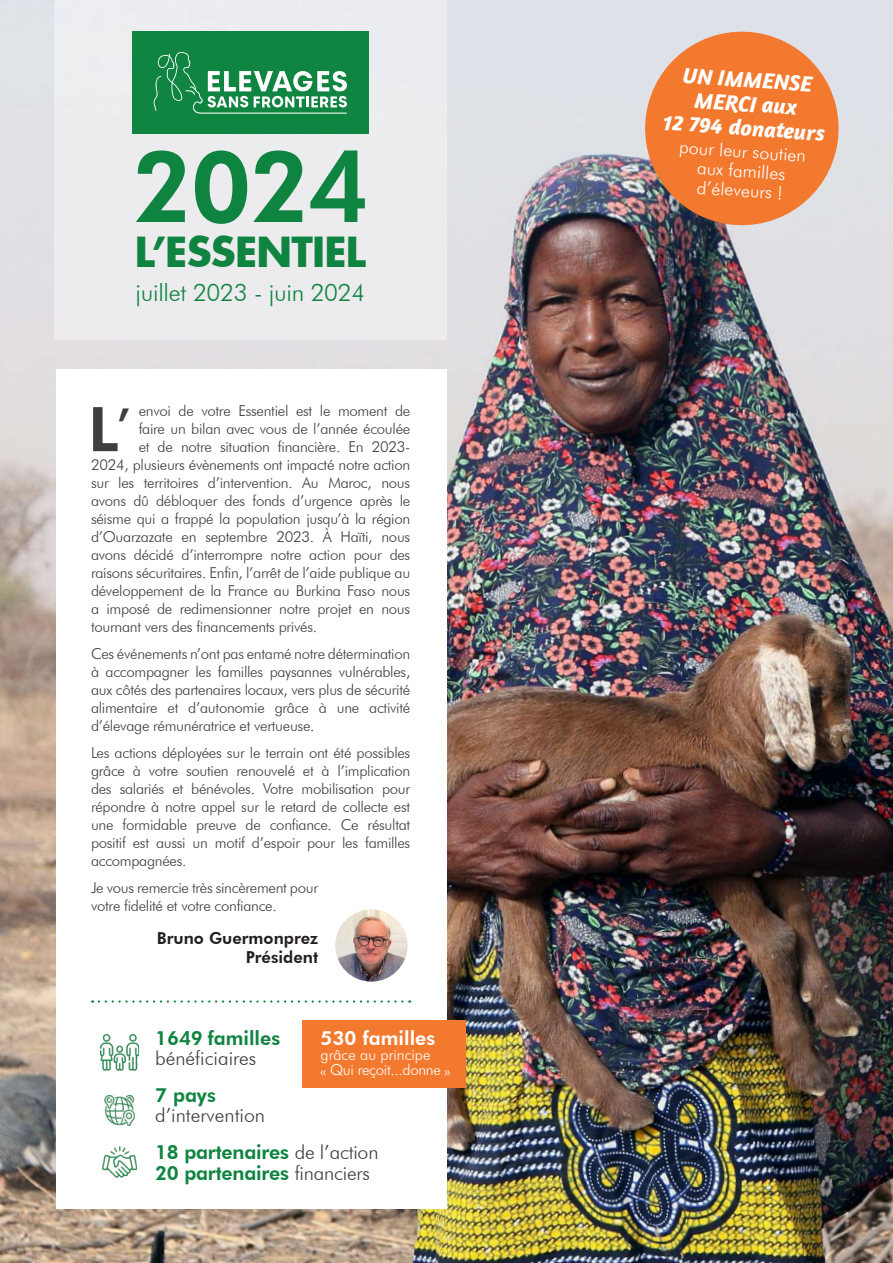
<style>
.page{position:relative;width:893px;height:1263px;background:#fff}
.page>*{position:absolute;margin:0;border:0;box-sizing:border-box;transform-origin:0 0}
.t1{font:800 99px "Futura BT";color:#0f8441}
.t2{font:800 61.65px "Futura BT";color:#3e3e3f}
.t3{font:700 40.5px "Futura";letter-spacing:-.02em;color:#0f8441}
.t4{font:300 24px "Futura BT";letter-spacing:-.01em;color:#0f8441}
.t5{font:italic 700 22.5px/24px "Amaranth";color:#fff;text-align:center}
.t6{font:300 19.5px/37.8px "Futura BT";color:#3e3e3f}
.t7{font:800 19.5px "Futura BT";color:#0f8441}
.t8{font:800 19.5px "Futura BT";color:#fff}
.t9{font:300 18px/19.5px "Futura BT";color:#fff;text-align:center}
.t10{font:800 16.5px/19.5px "Futura BT";color:#231f20;text-align:right}
.t11{font:300 15px/18px "Futura BT";letter-spacing:-.02em;color:#3e3e3f;text-align:justify}
.t12{font:300 15px/15px "Futura BT";color:#fff}
.s1{font-weight:800;color:#0f8441}
.s2{font-weight:300;color:#3e3e3f}
</style>
<div class="page">
<img style="left:0;top:0;width:893px;height:1263px">
<div style="left:54px;top:0;width:392px;height:339px;background:#ececef"></div>
<div style="left:132px;top:32px;width:237px;height:102px;background:#108441"></div>
<svg style="left:153px;top:52px;width:194px;height:62px"></svg>
<div style="left:56px;top:370px;width:390px;height:839px;background:#fff"></div>
<img style="left:335px;top:909px;width:72px;height:73px;border-radius:36px">
<img style="left:101px;top:1033px;width:38px;height:37px">
<img style="left:103px;top:1146px;width:34px;height:32px">
<img style="left:105px;top:1096px;width:30px;height:29px">
<div style="left:303px;top:1019px;width:163px;height:68px;background:#f3792e"></div>
<svg style="left:99px;top:1000px;width:311px;height:3px"></svg>
<svg style="left:638px;top:25px;width:207px;height:207px;background:#e3905f"></svg>
<h1 class="t1" style="left:132px;top:127px;width:238px">2024</h1>
<h3 class="t3" style="left:135px;top:224px;width:233px">L’ESSENTIEL</h3>
<h3 class="t4" style="left:135px;top:278px;width:231px">juillet 2023 - juin 2024</h3>
<p class="t11" style="left:139px;top:401px;width:273px">envoi de votre Essentiel est le moment de</p>
<p class="t11" style="left:139px;top:419px;width:273px">faire un bilan avec vous de l’année écoulée</p>
<p class="t11" style="left:139px;top:437px;width:273px">et de notre situation financière. En 2023-</p>
<p class="t11" style="left:91px;top:455px;width:321px">2024, plusieurs évènements ont impacté notre action</p>
<p class="t11" style="left:91px;top:473px;width:321px">sur les territoires d’intervention. Au Maroc, nous</p>
<p class="t11" style="left:91px;top:491px;width:321px">avons dû débloquer des fonds d’urgence après le</p>
<p class="t11" style="left:91px;top:509px;width:321px">séisme qui a frappé la population jusqu’à la région</p>
<p class="t11" style="left:91px;top:527px;width:321px">d’Ouarzazate en septembre 2023. À Haïti, nous</p>
<p class="t11" style="left:91px;top:545px;width:321px">avons décidé d’interrompre notre action pour des</p>
<p class="t11" style="left:91px;top:563px;width:321px">raisons sécuritaires. Enfin, l’arrêt de l’aide publique au</p>
<p class="t11" style="left:91px;top:581px;width:321px">développement de la France au Burkina Faso nous</p>
<p class="t11" style="left:91px;top:599px;width:321px">a imposé de redimensionner notre projet en nous</p>
<p class="t11" style="left:91px;top:617px;width:228px">tournant vers des financements privés.</p>
<p class="t11" style="left:91px;top:644px;width:321px">Ces événements n’ont pas entamé notre détermination à accompagner les familles paysannes vulnérables, aux côtés des partenaires locaux, vers plus de sécurité alimentaire et d’autonomie grâce à une activité d’élevage rémunératrice et vertueuse.</p>
<p class="t11" style="left:91px;top:743px;width:321px">Les actions déployées sur le terrain ont été possibles grâce à votre soutien renouvelé et à l’implication des salariés et bénévoles. Votre mobilisation pour répondre à notre appel sur le retard de collecte est une formidable preuve de confiance. Ce résultat positif est aussi un motif d’espoir pour les familles accompagnées.</p>
<p class="t11" style="left:91px;top:878px;width:229px">Je vous remercie très sincèrement pour votre fidelité et votre confiance.</p>
<p class="t10" style="left:157px;top:928px;width:163px">Bruno Guermonprez<br>Président</p>
<h2 class="t2" style="left:88px;top:392px;width:44px">L<sup>’</sup></h2>
<h3 class="t8" style="left:321px;top:1026px;width:116px">530 familles</h3>
<p class="t12" style="left:321px;top:1046px;width:131px">grâce au principe<br>« Qui reçoit...donne »</p>
<h3 class="t7" style="left:155px;top:1026px;width:127px">1649 familles</h3>
<h3 class="t6" style="left:155px;top:1038px;width:103px">bénéficiaires</h3>
<h3 class="t7" style="left:155px;top:1083px;width:62px">7 pays</h3>
<h3 class="t6" style="left:155px;top:1095px;width:225px">d’intervention<br><span class="s1">18 partenaires</span> de l’action</h3>
<h3 class="t7" style="left:155px;top:1161px;width:216px">20 partenaires <span class="s2">financiers</span></h3>
<h3 class="t5" style="left:668px;top:62px;width:164px;rotate:4deg">UN IMMENSE<br>MERCI aux<br>12 794 donateurs</h3>
<p class="t9" style="left:680px;top:137px;width:128px;rotate:4deg">pour leur soutien aux familles d’éleveurs !</p>
</div>
